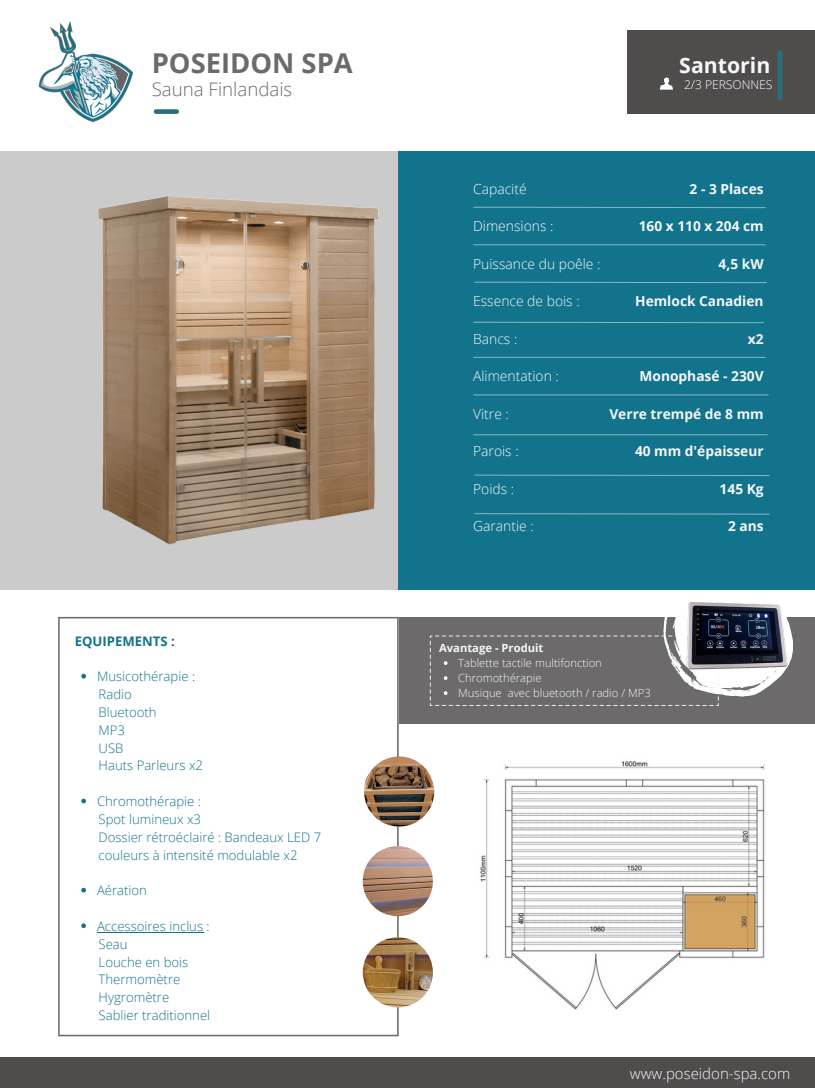
<style>
.page{position:relative;width:815px;height:1088px;background:#fff}
.page>*{position:absolute;margin:0;border:0;box-sizing:border-box;transform-origin:0 0}
.t1{font:700 27.38px "Open Sans";color:#6c6a6a}
.t2{font:700 21.25px "Open Sans";color:#f7f7f7}
.t3{font:300 18.62px "Open Sans";color:#6c6a6a}
.t4{font:300 15px "Open Sans";color:#f7f7f7}
.t5{font:300 13.88px "Open Sans";color:#f7f7f7}
.t6{font:700 13.75px "Open Sans";color:#f7f7f7}
.t7{font:300 13.12px/17.9px "Open Sans";color:#12738d}
.t8{font:700 13.12px "Open Sans";color:#12738d}
.t9{font:300 12.12px "Open Sans";color:#fefefe}
.t10{font:300 11.25px "Open Sans";color:#f7f7f7}
.t11{font:700 11.25px "Open Sans";color:#f7f7f7}
</style>
<div class="page">
<img style="left:38px;top:21px;width:96px;height:101px">
<div style="left:156px;top:109px;width:21px;height:5px;background:#2b6f7e"></div>
<div style="left:627px;top:30px;width:188px;height:84px;background:#4f4c4c"></div>
<div style="left:777px;top:53px;width:5px;height:45px;background:#2b6f7e"></div>
<div style="left:0;top:152px;width:487px;height:438px;background:#cbcbcb"></div>
<div style="left:398px;top:152px;width:417px;height:438px;background:#12738d"></div>
<svg style="left:58px;top:617px;width:341px;height:419px"></svg>
<div style="left:0;top:1056px;width:815px;height:31px;background:#4f4c4c"></div>
<hr style="left:473px;top:357px;width:292px;height:1px;background:#fff">
<hr style="left:473px;top:434px;width:294px;height:1px;background:#fff">
<svg style="left:473px;top:206px;width:293px;height:3px"></svg>
<hr style="left:473px;top:244px;width:292px;height:1px;background:#fff">
<svg style="left:474px;top:281px;width:293px;height:2px"></svg>
<svg style="left:473px;top:321px;width:291px;height:2px"></svg>
<hr style="left:473px;top:394px;width:295px;height:1px;background:#fff">
<img style="left:363px;top:846px;width:70px;height:70px;border-radius:50%">
<div style="left:399px;top:617px;width:416px;height:107px;background:#6c6a6a"></div>
<img style="left:364px;top:756px;width:70px;height:70px;border-radius:50%">
<img style="left:363px;top:937px;width:70px;height:70px;border-radius:50%">
<svg style="left:474px;top:474px;width:296px;height:2px"></svg>
<svg style="left:474px;top:513px;width:296px;height:2px"></svg>
<img style="left:98px;top:196px;width:281px;height:349px">
<img style="left:480px;top:760px;width:285px;height:250px">
<svg style="left:81px;top:674px;width:5px;height:4px"></svg>
<svg style="left:81px;top:798px;width:5px;height:5px"></svg>
<svg style="left:81px;top:887px;width:5px;height:5px"></svg>
<svg style="left:81px;top:923px;width:5px;height:5px"></svg>
<hr style="left:97px;top:931px;width:106px;height:1px;background:#12738d">
<img style="left:688px;top:602px;width:92px;height:5px">
<svg style="left:430px;top:607px;width:363px;height:99px"></svg>
<svg style="left:660px;top:77px;width:13px;height:13px"></svg>
<p class="t1" style="left:152px;top:44px;width:202px">POSEIDON SPA</p>
<p class="t3" style="left:152px;top:76px;width:142px">Sauna Finlandais</p>
<p class="t8" style="left:75px;top:631px;width:102px">EQUIPEMENTS :</p>
<p class="t7" style="left:97px;top:667px;width:100px">Musicothérapie :</p>
<p class="t7" style="left:99px;top:685px;width:35px">Radio</p>
<p class="t7" style="left:99px;top:703px;width:60px">Bluetooth</p>
<p class="t7" style="left:99px;top:720px;width:28px">MP3</p>
<p class="t7" style="left:99px;top:738px;width:26px">USB</p>
<p class="t7" style="left:99px;top:756px;width:106px">Hauts Parleurs x2</p>
<p class="t7" style="left:97px;top:792px;width:105px">Chromothérapie :</p>
<p class="t7" style="left:99px;top:810px;width:104px">Spot lumineux x3</p>
<p class="t7" style="left:98px;top:827px;width:224px">Dossier rétroéclairé : Bandeaux LED 7 couleurs à intensité modulable x2</p>
<p class="t7" style="left:97px;top:881px;width:51px">Aération</p>
<p class="t7" style="left:97px;top:916px;width:114px">Accessoires inclus :</p>
<p class="t7" style="left:99px;top:934px;width:31px">Seau</p>
<p class="t7" style="left:99px;top:952px;width:91px">Louche en bois</p>
<p class="t7" style="left:99px;top:970px;width:83px">Thermomètre</p>
<p class="t7" style="left:99px;top:988px;width:72px">Hygromètre</p>
<p class="t7" style="left:99px;top:1006px;width:113px">Sablier traditionnel</p>
<p class="t2" style="left:679px;top:51px;width:92px">Santorin</p>
<p class="t9" style="left:684px;top:76px;width:90px">2/3 PERSONNES</p>
<p class="t5" style="left:473px;top:179px;width:55px">Capacité</p>
<p class="t5" style="left:473px;top:216px;width:82px">Dimensions :</p>
<p class="t5" style="left:473px;top:254px;width:129px">Puissance du poêle :</p>
<p class="t5" style="left:473px;top:291px;width:108px">Essence de bois :</p>
<p class="t5" style="left:473px;top:329px;width:46px">Bancs :</p>
<p class="t5" style="left:473px;top:366px;width:87px">Alimentation :</p>
<p class="t5" style="left:473px;top:404px;width:37px">Vitre :</p>
<p class="t5" style="left:473px;top:441px;width:47px">Parois :</p>
<p class="t5" style="left:473px;top:479px;width:42px">Poids :</p>
<p class="t5" style="left:473px;top:516px;width:62px">Garantie :</p>
<p class="t6" style="left:689px;top:179px;width:75px">2 - 3 Places</p>
<p class="t6" style="left:638px;top:216px;width:126px">160 x 110 x 204 cm</p>
<p class="t6" style="left:718px;top:254px;width:47px">4,5 kW</p>
<p class="t6" style="left:635px;top:291px;width:130px">Hemlock Canadien</p>
<p class="t6" style="left:748px;top:329px;width:17px">x2</p>
<p class="t6" style="left:639px;top:366px;width:126px">Monophasé - 230V</p>
<p class="t6" style="left:609px;top:404px;width:156px">Verre trempé de 8 mm</p>
<p class="t6" style="left:635px;top:441px;width:130px">40 mm d'épaisseur</p>
<p class="t6" style="left:719px;top:479px;width:45px">145 Kg</p>
<p class="t6" style="left:728px;top:516px;width:37px">2 ans</p>
<p class="t11" style="left:439px;top:640px;width:106px">Avantage - Produit</p>
<p class="t10" style="left:458px;top:655px;width:145px">Tablette tactile multifonction</p>
<p class="t10" style="left:458px;top:670px;width:85px">Chromothérapie</p>
<p class="t10" style="left:458px;top:685px;width:194px">Musique avec bluetooth / radio / MP3</p>
<p class="t4" style="left:630px;top:1062px;width:162px">www.poseidon-spa.com</p>
</div>
